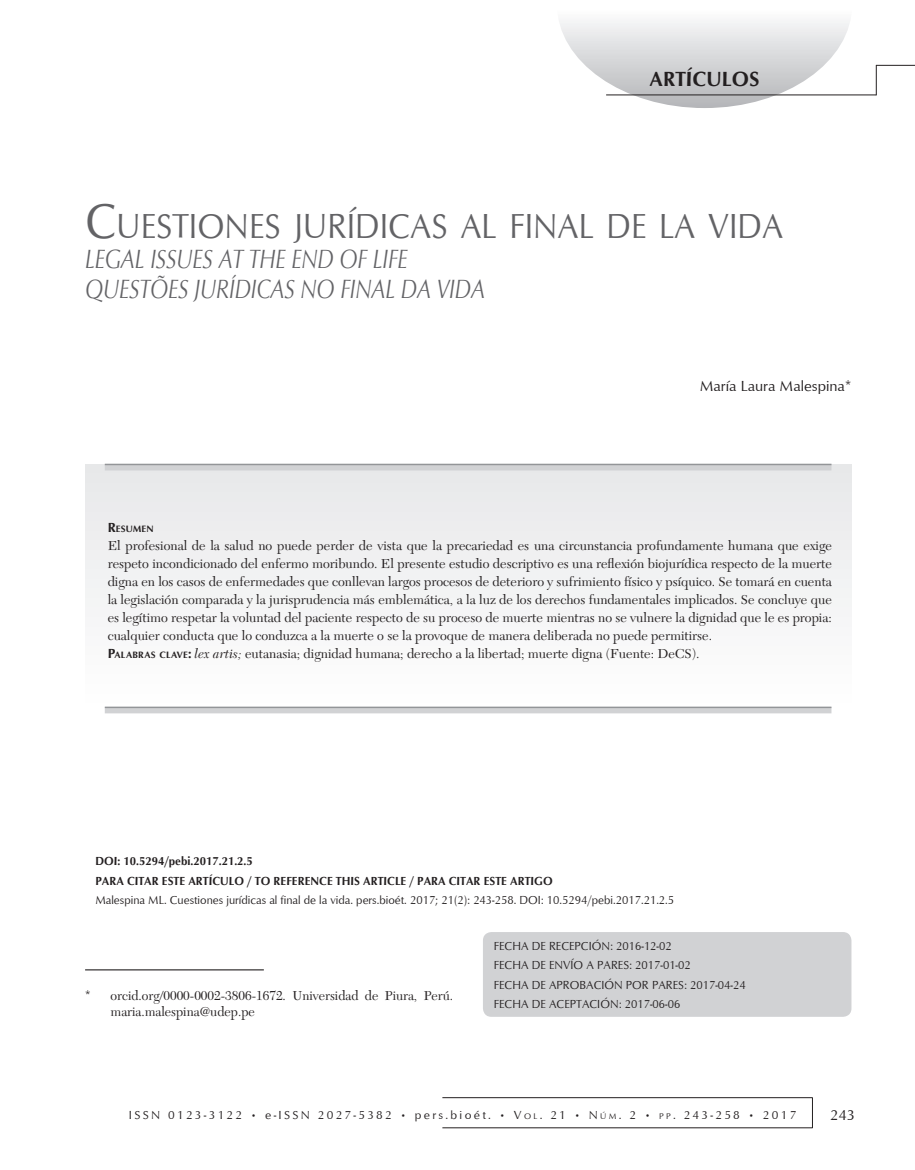
<style>
.page{position:relative;width:915px;height:1170px;background:#fff}
.page>*{position:absolute;margin:0;border:0;box-sizing:border-box;transform-origin:0 0}
.t1{font:35.7px "Optimum";color:#636366;scale:.9 1}
.t2{font:italic 27px/30px "Optimum";color:#636366;scale:.8 1}
.t3{font:700 21px "Optimum";color:#231f20}
.t4{font:15px "Optimum";color:#231f20}
.t5{font:13.5px/18px "New Caledonia";color:#231f20}
.t6{font:12px/19.2px "Optimum";color:#231f20;scale:.95 1}
.t7{font:700 12px/19.2px "Optimum";color:#231f20;scale:.95 1}
.t8{font:12px "Optimum";letter-spacing:.19em;color:#231f20}
.t9{font:700 9.45px "Optimum";color:#231f20}
.s1{font-size:51px}
.s2{font-size:13.5px}
.s3{font-family:"Optimum";font-weight:700;font-size:9.45px}
.s4{font-family:"Optimum";font-weight:700}
.s5{font-style:italic}
.s6{font-family:"Optimum"}
.s7{font-size:8.4px}
.s8{font-style:inherit}
</style>
<div class="page">
<hr style="left:442px;top:1097px;width:370px;height:1px;background:#231f20">
<hr style="left:442px;top:1127px;width:370px;height:1px;background:#231f20">
<hr style="left:811px;top:1097px;width:1px;height:30px;background:#231f20">
<div style="left:85px;top:464px;width:765px;height:244px;background:#f2f3f4"></div>
<div style="left:482px;top:932px;width:369px;height:84px;background:#d1d2d4;border-radius:9px"></div>
<svg style="left:105px;top:465px;width:726px;height:5px;background:#cecfd1"></svg>
<hr style="left:105px;top:463px;width:726px;height:2px;background:#939598">
<div style="left:105px;top:707px;width:726px;height:6px;background:#d1d2d4"></div>
<hr style="left:105px;top:706px;width:726px;height:2px;background:#939598">
<svg style="left:559px;top:21px;width:292px;height:87px"></svg>
<hr style="left:875px;top:65px;width:1px;height:30px;background:#231f20">
<hr style="left:875px;top:65px;width:39px;height:1px;background:#231f20">
<hr style="left:606px;top:94px;width:270px;height:1px;background:#231f20">
<hr style="left:85px;top:969px;width:179px;height:1px;background:#231f20">
<h3 class="t3" style="left:649px;top:67px;width:111px">ARTÍCULOS</h3>
<h1 class="t1" style="left:85px;top:204px;width:777px"><span class="s1">C</span>UESTIONES JURÍDICAS AL FINAL DE LA VIDA</h1>
<h2 class="t2" style="left:85px;top:243px;width:501px">LEGAL ISSUES AT THE END OF LIFE<br>QUESTÕES JURÍDICAS NO FINAL DA VIDA</h2>
<p class="t4" style="left:699px;top:376px;width:153px">María Laura Malespina*</p>
<p class="t9" style="left:108px;top:523px;width:47px"><span class="s2">R</span>ESUMEN</p>
<p class="t5" style="left:108px;top:536px;width:725px;text-align:justify">El profesional de la salud no puede perder de vista que la precariedad es una circunstancia profundamente humana que exige respeto incondicionado del enfermo moribundo. El presente estudio descriptivo es una reflexión biojurídica respecto de la muerte digna en los casos de enfermedades que conllevan largos procesos de deterioro y sufrimiento físico y psíquico. Se tomará en cuenta la legislación comparada y la jurisprudencia más emblemática, a la luz de los derechos fundamentales implicados. Se concluye que es legítimo respetar la voluntad del paciente respecto de su proceso de muerte mientras no se vulnere la dignidad que le es propia: cualquier conducta que lo conduzca a la muerte o se la provoque de manera deliberada no puede permitirse.</p>
<p class="t9" style="left:108px;top:649px;width:14px"><span class="s2">P</span>ALA</p>
<p class="t9" style="left:132px;top:649px;width:13px">BRAS</p>
<p class="t5" style="left:159px;top:644px;width:541px"><span class="s3">CLAVE</span><span class="s4">:</span> <span class="s5">lex artis;</span> eutanasia; dignidad humana; derecho a la libertad; muerte digna (Fuente: DeCS).</p>
<p class="t7" style="left:95px;top:851px;width:482px">DOI: 10.5294/pebi.2017.21.2.5<br>PARA CITAR ESTE ARTÍCULO / TO REFERENCE THIS ARTICLE / PARA CITAR ESTE ARTIGO</p>
<p class="t6" style="left:95px;top:889px;width:610px">Malespina ML. Cuestiones jurídicas al final de la vida. pers.bioét. 2017; 21(2): 243-258. DOI: 10.5294/pebi.2017.21.2.5</p>
<p class="t5" style="left:111px;top:987px;width:344px;line-height:16.5px;text-indent:-26px"><span class="s6">*</span> orcid.org/0000-0002-3806-1672. Universidad de Piura, Perú. maria.malespina@udep.pe</p>
<p class="t6" style="left:493px;top:936px;width:267px">FECHA DE RECEPCIÓN: 2016-12-02<br>FECHA DE ENVÍO A PARES: 2017-01-02<br>FECHA DE APROBACIÓN POR PARES: 2017-04-24<br>FECHA DE ACEPTACIÓN: 2017-06-06</p>
<p class="t8" style="left:129px;top:1107px;width:668px">ISSN 0123-3122 • e-ISSN 2027-5382 • pers.bioét. • V<span class="s7">OL</span>. 21 • N<span class="s7">ÚM</span><span class="s8">.</span> 2 • <span class="s7">PP</span>. 243-258 • 2017</p>
<p class="t4" style="left:829px;top:1105px;width:26px">243</p>
</div>
